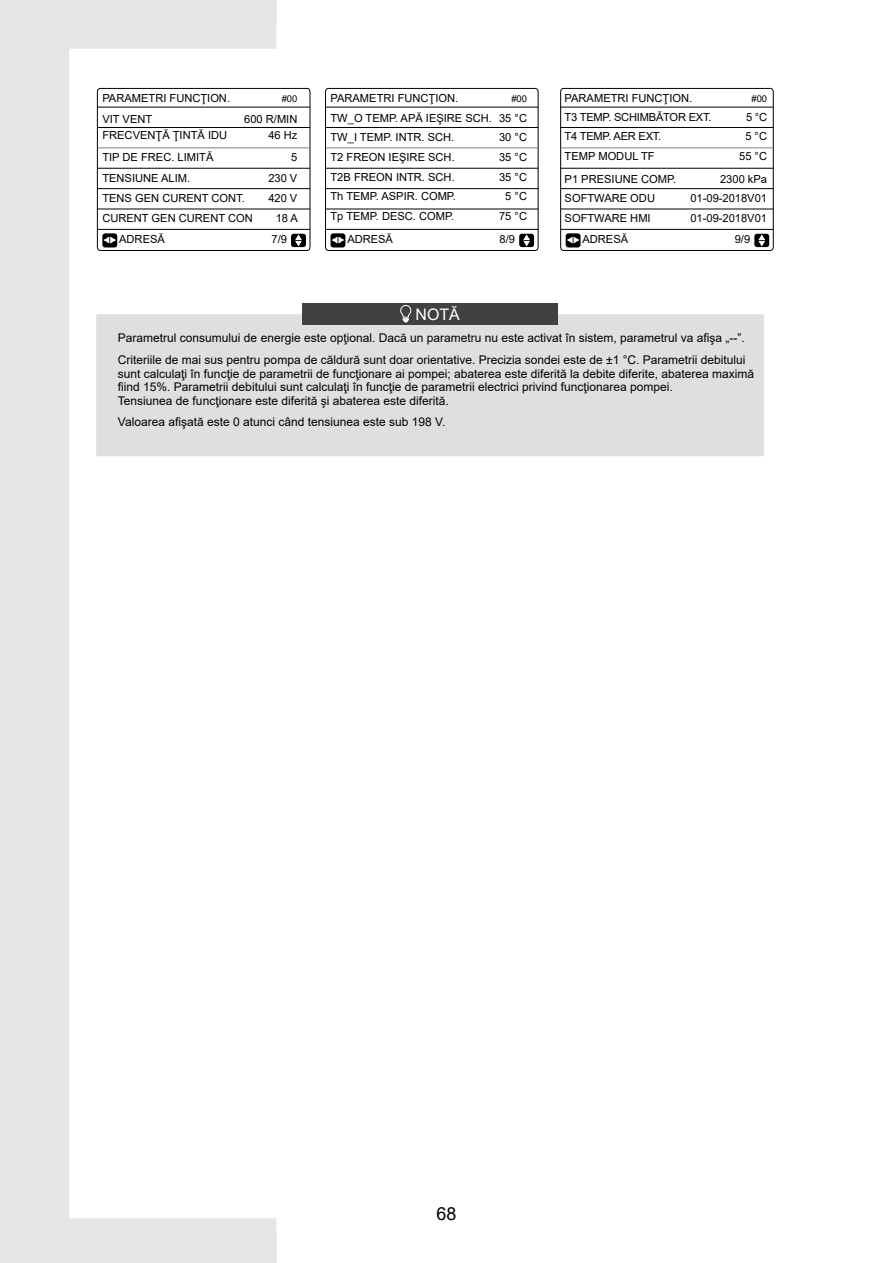
<style>
.page{position:relative;width:893px;height:1263px;background:#fff}
.page>*{position:absolute;margin:0;border:0;box-sizing:border-box;transform-origin:0 0}
.t1{font:18px "Arial";color:#000}
.t2{font:15.9px "Arial";color:#fff}
.t3{font:12px/13.6px "Arial";color:#000}
.t4{font:11.1px/19.6px "Arial";color:#000}
.t5{font:11.1px "Arial";letter-spacing:-.02em;color:#000}
.t6{font:9.45px "Arial";color:#000}
</style>
<div class="page">
<svg style="left:0;top:0;width:276px;height:1263px"></svg>
<div style="left:96px;top:314px;width:668px;height:142px;background:#dedfe0"></div>
<div style="left:302px;top:304px;width:256px;height:21px;background:#414042"></div>
<svg style="left:96px;top:88px;width:215px;height:163px"></svg>
<svg style="left:325px;top:88px;width:214px;height:163px"></svg>
<svg style="left:560px;top:88px;width:214px;height:163px"></svg>
<svg style="left:400px;top:305px;width:12px;height:17px"></svg>
<p class="t4" style="left:102px;top:88px;width:129px">PARAMETRI FUNCŢION.</p>
<p class="t6" style="left:282px;top:92px;width:17px">#00</p>
<p class="t4" style="left:102px;top:110px;width:51px">VIT VENT</p>
<p class="t4" style="left:244px;top:110px;width:55px">600 R/MIN</p>
<p class="t4" style="left:102px;top:125px;width:126px">FRECVENŢĂ ŢINTĂ IDU</p>
<p class="t4" style="left:268px;top:125px;width:31px">46 Hz</p>
<p class="t4" style="left:102px;top:147px;width:113px">TIP DE FREC. LIMITĂ</p>
<p class="t4" style="left:291px;top:147px;width:8px">5</p>
<p class="t4" style="left:102px;top:169px;width:89px">TENSIUNE ALIM.</p>
<p class="t4" style="left:268px;top:169px;width:31px">230 V</p>
<p class="t4" style="left:102px;top:188px;width:144px">TENS GEN CURENT CONT.</p>
<p class="t4" style="left:268px;top:188px;width:31px">420 V</p>
<p class="t4" style="left:102px;top:208px;width:152px">CURENT GEN CURENT CON</p>
<p class="t4" style="left:276px;top:208px;width:24px">18 A</p>
<p class="t4" style="left:119px;top:230px;width:47px">ADRESĂ</p>
<p class="t4" style="left:271px;top:230px;width:17px">7/9</p>
<p class="t4" style="left:330px;top:88px;width:129px">PARAMETRI FUNCŢION.</p>
<p class="t6" style="left:511px;top:92px;width:17px">#00</p>
<p class="t4" style="left:330px;top:108px;width:198px">TW_O TEMP. APĂ IEŞIRE SCH. 35 °C<br>TW_I TEMP. INTR. SCH.</p>
<p class="t4" style="left:499px;top:128px;width:29px">30 °C</p>
<p class="t4" style="left:330px;top:147px;width:126px">T2 FREON IEŞIRE SCH.</p>
<p class="t4" style="left:499px;top:147px;width:29px">35 °C</p>
<p class="t4" style="left:330px;top:167px;width:126px">T2B FREON INTR. SCH.</p>
<p class="t4" style="left:499px;top:167px;width:29px">35 °C</p>
<p class="t4" style="left:330px;top:187px;width:127px">Th TEMP. ASPIR. COMP.</p>
<p class="t4" style="left:505px;top:187px;width:23px">5 °C</p>
<p class="t4" style="left:330px;top:206px;width:125px">Tp TEMP. DESC. COMP.</p>
<p class="t4" style="left:499px;top:206px;width:29px">75 °C</p>
<p class="t4" style="left:347px;top:230px;width:47px">ADRESĂ</p>
<p class="t4" style="left:500px;top:230px;width:17px">8/9</p>
<h2 class="t2" style="left:416px;top:303px;width:46px">NOTĂ</h2>
<p class="t4" style="left:565px;top:88px;width:129px">PARAMETRI FUNCŢION.</p>
<p class="t6" style="left:751px;top:92px;width:17px">#00</p>
<p class="t5" style="left:565px;top:110px;width:148px">T3 TEMP. SCHIMBĂTOR EXT.</p>
<p class="t4" style="left:746px;top:108px;width:23px">5 °C</p>
<p class="t5" style="left:565px;top:129px;width:98px">T4 TEMP. AER EXT.</p>
<p class="t4" style="left:745px;top:127px;width:23px">5 °C</p>
<p class="t4" style="left:565px;top:146px;width:92px">TEMP MODUL TF</p>
<p class="t4" style="left:739px;top:146px;width:29px">55 °C</p>
<p class="t4" style="left:565px;top:169px;width:113px">P1 PRESIUNE COMP.</p>
<p class="t4" style="left:720px;top:169px;width:48px">2300 kPa</p>
<p class="t4" style="left:565px;top:188px;width:92px">SOFTWARE ODU</p>
<p class="t4" style="left:690px;top:188px;width:78px">01-09-2018V01</p>
<p class="t4" style="left:565px;top:208px;width:88px">SOFTWARE HMI</p>
<p class="t4" style="left:690px;top:208px;width:78px">01-09-2018V01</p>
<p class="t4" style="left:582px;top:230px;width:47px">ADRESĂ</p>
<p class="t4" style="left:735px;top:230px;width:17px">9/9</p>
<p class="t3" style="left:118px;top:326px;width:629px;line-height:22.2px">Parametrul consumului de energie este opţional. Dacă un parametru nu este activat în sistem, parametrul va afişa „--”.<br>Criteriile de mai sus pentru pompa de căldură sunt doar orientative. Precizia sondei este de ±1 °C. Parametrii debitului</p>
<p class="t3" style="left:118px;top:367px;width:638px">sunt calculaţi în funcţie de parametrii de funcţionare ai pompei; abaterea este diferită la debite diferite, abaterea maximă fiind 15%. Parametrii debitului sunt calculaţi în funcţie de parametrii electrici privind funcţionarea pompei.<br>Tensiunea de funcţionare este diferită şi abaterea este diferită.</p>
<p class="t3" style="left:118px;top:414px;width:329px">Valoarea afişată este 0 atunci când tensiunea este sub 198 V.</p>
<h1 class="t1" style="left:436px;top:1202px;width:22px">68</h1>
</div>
